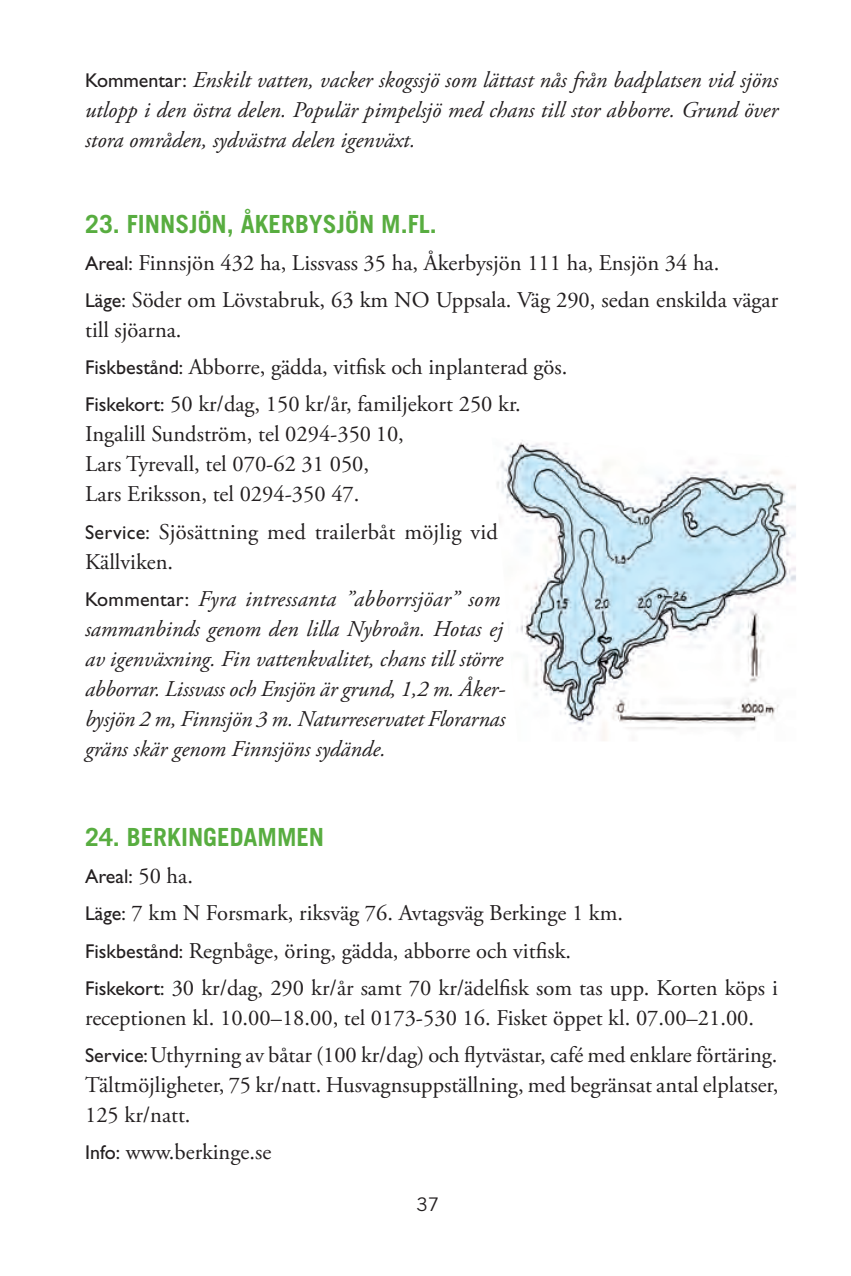
<style>
.page{position:relative;width:851px;height:1276px;background:#fff}
.page>*{position:absolute;margin:0;border:0;box-sizing:border-box;transform-origin:0 0}
.t1{font:700 25px "Trade Gothic";color:#58ad40}
.t2{font:22.5px/37px "Adobe Garamond Pro";color:#231f20}
.t3{font:italic 22.5px/30px "Adobe Garamond Pro";color:#231f20;text-align:justify}
.t4{font:20px "Gill Alt One";color:#231f20}
.t5{font:18.75px "Trade Gothic";color:#231f20}
.s1{font-family:"Gill Alt One";font-style:normal;font-size:20px}
.s2{font-family:"Gill Alt One";font-size:20px}
.s3{font-family:"Adobe Garamond Pro";font-size:22.5px}
</style>
<div class="page">
<img style="left:497px;top:440px;width:299px;height:301px">
<p class="t3" style="left:85px;top:66px;width:694px"><span class="s1">Kommentar:</span> Enskilt vatten, vacker skogssjö som lättast nås från badplatsen vid sjöns utlopp i den östra delen. Populär pimpelsjö med chans till stor abborre. Grund över stora områden, sydvästra delen igenväxt.</p>
<p class="t1" style="left:85px;top:209px;width:353px">23. FINNSJÖN, ÅKERBYSJÖN M.FL.</p>
<p class="t2" style="left:85px;top:245px;width:694px"><span class="s2">Areal:</span> Finnsjön 432 ha, Lissvass 35 ha, Åkerbysjön 111 ha, Ensjön 34 ha.<br><span class="s2">Läge:</span> Söder om Lövstabruk, 63 km NO Uppsala. Väg 290, sedan enskilda vägar</p>
<p class="t2" style="left:85px;top:312px;width:483px">till sjöarna.<br><span class="s2">Fiskbestånd:</span> Abborre, gädda, vitfisk och inplanterad gös.<br><span class="s2">Fiskekort:</span> 50 kr/dag, 150 kr/år, familjekort 250 kr.</p>
<p class="t2" style="left:85px;top:420px;width:320px;line-height:30px">Ingalill Sundström, tel 0294-350 10,<br>Lars Tyrevall, tel 070-62 31 050,<br>Lars Eriksson, tel 0294-350 47.</p>
<p class="t2" style="left:85px;top:517px;width:414px;line-height:30px"><span class="s2">Service:</span> Sjösättning med trailerbåt möjlig vid<br>Källviken.</p>
<p class="t3" style="left:85px;top:584px;width:422px;text-align:left"><span class="s1">Kommentar:</span> Fyra intressanta ”abborrsjöar” som sammanbinds genom den lilla Nybroån. Hotas ej av igenväxning. Fin vattenkvalitet, chans till större abborrar. Lissvass och Ensjön är grund, 1,2 m. Åker&shy;bysjön 2 m, Finnsjön 3 m. Naturreservatet Florarnas gräns skär genom Finnsjöns sydände.</p>
<p class="t1" style="left:85px;top:822px;width:240px">24. BERKINGEDAMMEN</p>
<p class="t4" style="left:85px;top:865px;width:109px">Areal: <span class="s3">50 ha.</span></p>
<p class="t2" style="left:85px;top:895px;width:694px"><span class="s2">Läge:</span> 7 km N Forsmark, riksväg 76. Avtagsväg Berkinge 1 km.<br><span class="s2">Fiskbestånd:</span> Regnbåge, öring, gädda, abborre och vitfisk.<br><span class="s2">Fiskekort:</span> 30 kr/dag, 290 kr/år samt 70 kr/ädelfisk som tas upp. Korten köps i</p>
<p class="t2" style="left:85px;top:999px;width:693px">receptionen kl. 10.00–18.00, tel 0173-530 16. Fisket öppet kl. 07.00–21.00.<br><span class="s2">Service:</span> Uthyrning av båtar (100 kr/dag) och flytvästar, café med enklare förtäring.</p>
<p class="t2" style="left:85px;top:1070px;width:694px;line-height:30px">Tältmöjligheter, 75 kr/natt. Husvagnsuppställning, med begränsat antal elplatser,<br>125 kr/natt.</p>
<p class="t2" style="left:85px;top:1134px;width:188px"><span class="s2">Info:</span> www.berkinge.se</p>
<p class="t5" style="left:416px;top:1193px;width:24px">37</p>
</div>
